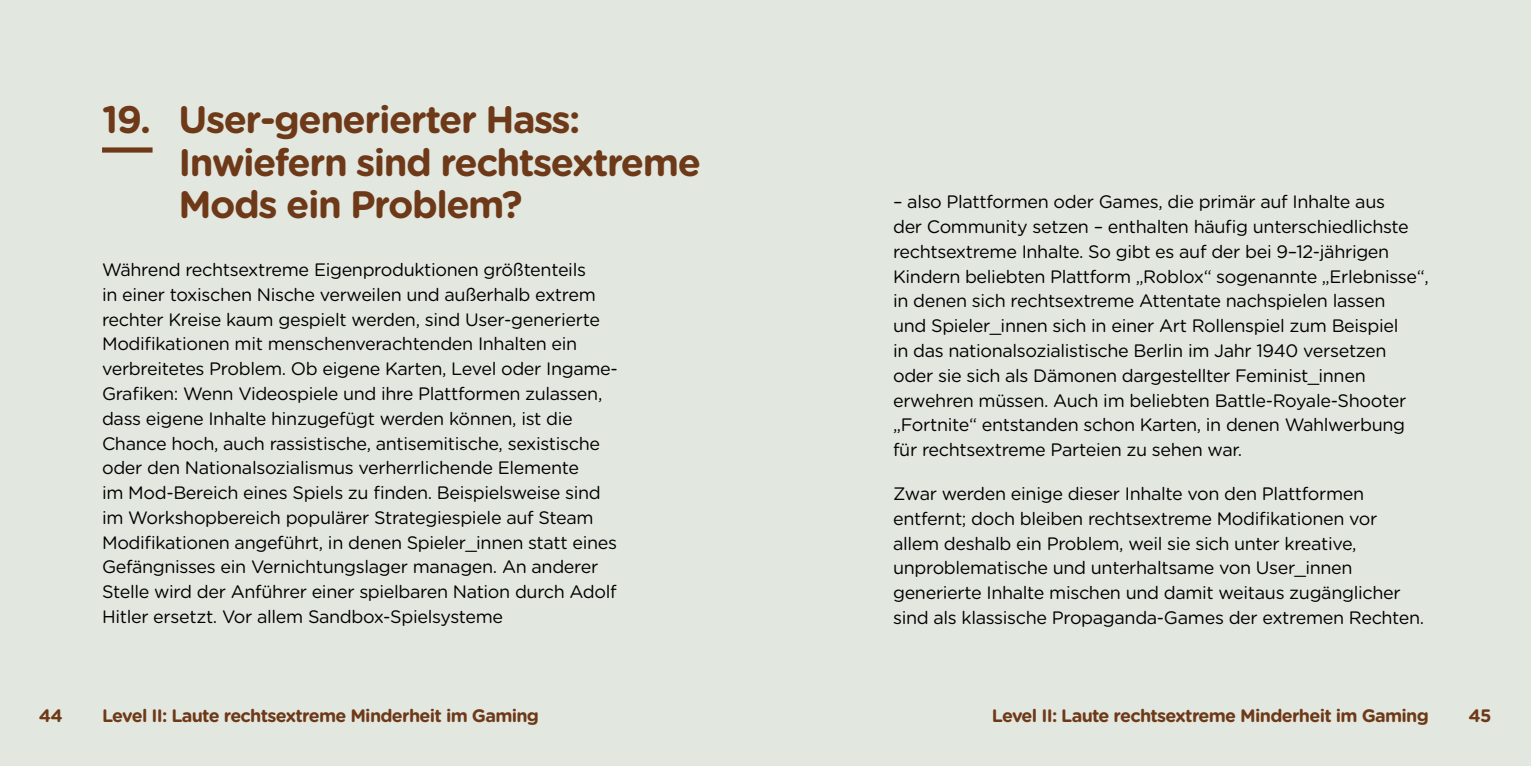
<style>
.page{position:relative;width:1531px;height:766px;background:#fff}
.page>*{position:absolute;margin:0;border:0;box-sizing:border-box;transform-origin:0 0}
.t1{font:700 38.25px/42.8px "Gotham Rounded";letter-spacing:-.04em;color:#6e3918}
.t2{font:18px/24.8px "Gotham Rounded";letter-spacing:-.02em;color:#000}
.t3{font:700 18px "Gotham Rounded";letter-spacing:-.04em;color:#6e3918}
</style>
<div class="page">
<div style="left:0;top:0;width:1531px;height:765px;background:#e2e7df"></div>
<div style="left:102px;top:147px;width:51px;height:5px;background:#6e3918"></div>
<h1 class="t1" style="left:102px;top:96px;width:50px">19.</h1>
<h1 class="t1" style="left:179px;top:96px;width:524px">User-generierter Hass:<br>Inwiefern sind rechtsextreme<br>Mods ein Problem?</h1>
<p class="t2" style="left:102px;top:256px;width:517px">Während rechtsextreme Eigenproduktionen größtenteils<br>in einer toxischen Nische verweilen und außerhalb extrem rechter Kreise kaum gespielt werden, sind User-generierte Modifikationen mit menschenverachtenden Inhalten ein verbreitetes Problem. Ob eigene Karten, Level oder Ingame-Grafiken: Wenn Videospiele und ihre Plattformen zulassen, dass eigene Inhalte hinzugefügt werden können, ist die Chance hoch, auch rassistische, antisemitische, sexistische oder den Nationalsozialismus verherrlichende Elemente<br>im Mod-Bereich eines Spiels zu finden. Beispielsweise sind im Workshopbereich populärer Strategiespiele auf Steam Modifikationen angeführt, in denen Spieler_innen statt eines Gefängnisses ein Vernichtungslager managen. An anderer Stelle wird der Anführer einer spielbaren Nation durch Adolf Hitler ersetzt. Vor allem Sandbox-Spielsysteme</p>
<p class="t2" style="left:893px;top:189px;width:537px">– also Plattformen oder Games, die primär auf Inhalte aus<br>der Community setzen – enthalten häufig unterschiedlichste rechtsextreme Inhalte. So gibt es auf der bei 9–12-jährigen Kindern beliebten Plattform „Roblox“ sogenannte „Erlebnisse“, in denen sich rechtsextreme Attentate nachspielen lassen<br>und Spieler_innen sich in einer Art Rollenspiel zum Beispiel<br>in das nationalsozialistische Berlin im Jahr 1940 versetzen oder sie sich als Dämonen dargestellter Feminist_innen erwehren müssen. Auch im beliebten Battle-Royale-Shooter „Fortnite“ entstanden schon Karten, in denen Wahlwerbung für rechtsextreme Parteien zu sehen war.</p>
<p class="t2" style="left:893px;top:480px;width:533px">Zwar werden einige dieser Inhalte von den Plattformen entfernt; doch bleiben rechtsextreme Modifikationen vor allem deshalb ein Problem, weil sie sich unter kreative, unproblematische und unterhaltsame von User_innen generierte Inhalte mischen und damit weitaus zugänglicher sind als klassische Propaganda-Games der extremen Rechten.</p>
<p class="t3" style="left:39px;top:702px;width:26px">44</p>
<p class="t3" style="left:102px;top:702px;width:438px">Level II: Laute rechtsextreme Minderheit im Gaming</p>
<p class="t3" style="left:992px;top:702px;width:438px">Level II: Laute rechtsextreme Minderheit im Gaming</p>
<p class="t3" style="left:1468px;top:702px;width:25px">45</p>
</div>
